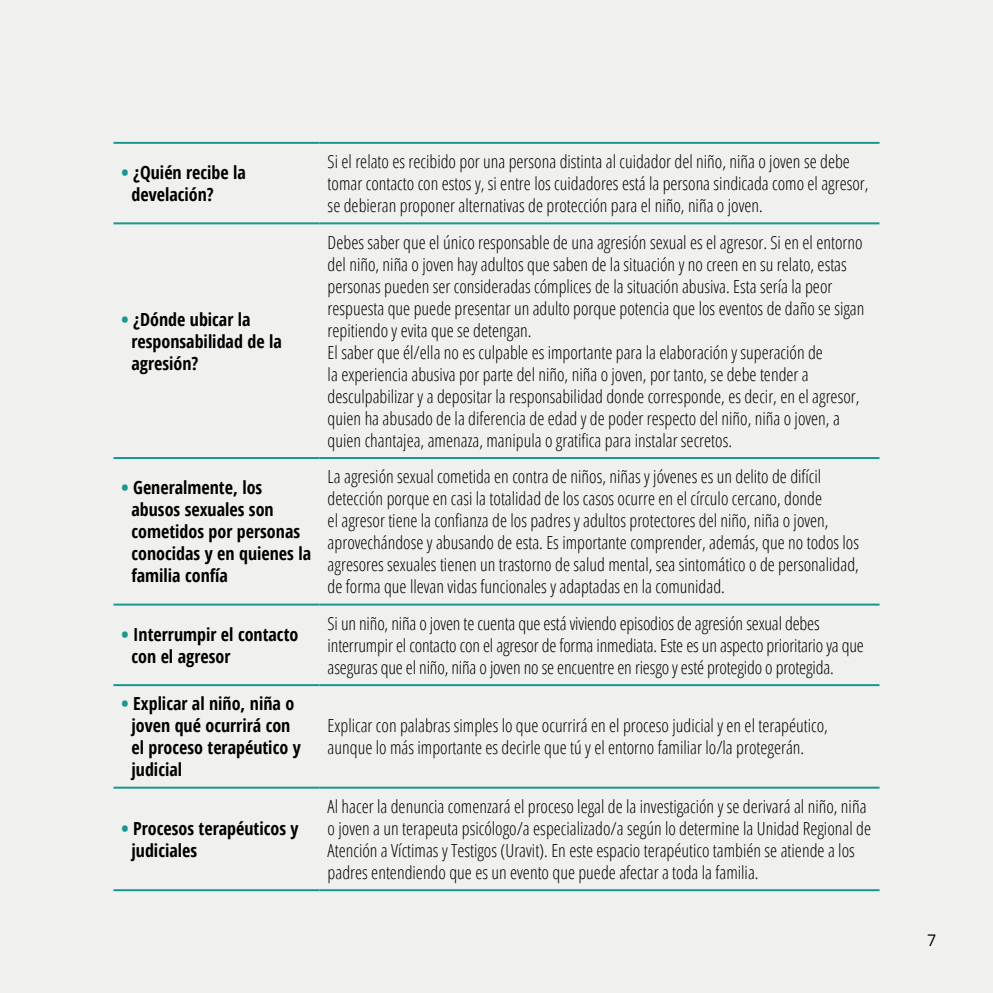
<style>
.page{position:relative;width:993px;height:993px;background:#fff}
.page>*{position:absolute;margin:0;border:0;box-sizing:border-box;transform-origin:0 0}
.t1{font:300 18px/22px "Open Sans Condensed";color:#000}
.t2{font:700 condensed 18px/22px "Open Sans";color:#000}
.t3{font:16px "Open Sans";color:#000}
.s1{font-weight:800;font-stretch:normal;color:#18988b}
</style>
<div class="page">
<div style="left:0;top:0;width:992px;height:992px;background:#f0f0ee"></div>
<hr style="left:113px;top:142px;width:206px;height:2px;background:#18988b">
<hr style="left:319px;top:142px;width:560px;height:2px;background:#18988b">
<hr style="left:113px;top:222px;width:206px;height:2px;background:#18988b">
<hr style="left:319px;top:222px;width:560px;height:2px;background:#18988b">
<hr style="left:113px;top:457px;width:206px;height:2px;background:#18988b">
<hr style="left:319px;top:457px;width:560px;height:2px;background:#18988b">
<hr style="left:113px;top:603px;width:206px;height:2px;background:#18988b">
<hr style="left:319px;top:603px;width:560px;height:2px;background:#18988b">
<hr style="left:113px;top:684px;width:206px;height:2px;background:#18988b">
<hr style="left:319px;top:684px;width:560px;height:2px;background:#18988b">
<hr style="left:113px;top:786px;width:206px;height:2px;background:#18988b">
<hr style="left:319px;top:786px;width:560px;height:2px;background:#18988b">
<hr style="left:113px;top:888px;width:206px;height:2px;background:#18988b">
<hr style="left:319px;top:888px;width:560px;height:2px;background:#18988b">
<p class="t2" style="left:131px;top:161px;width:116px;text-indent:-10px"><span class="s1">•</span> ¿Quién recibe la develación?</p>
<p class="t1" style="left:327px;top:150px;width:542px">Si el relato es recibido por una persona distinta al cuidador del niño, niña o joven se debe tomar contacto con estos y, si entre los cuidadores está la persona sindicada como el agresor, se debieran proponer alternativas de protección para el niño, niña o joven.</p>
<p class="t2" style="left:131px;top:307px;width:152px;text-indent:-10px"><span class="s1">•</span> ¿Dónde ubicar la responsabilidad de la agresión?</p>
<p class="t1" style="left:327px;top:230px;width:538px">Debes saber que el único responsable de una agresión sexual es el agresor. Si en el entorno del niño, niña o joven hay adultos que saben de la situación y no creen en su relato, estas personas pueden ser consideradas cómplices de la situación abusiva. Esta sería la peor respuesta que puede presentar un adulto porque potencia que los eventos de daño se sigan repitiendo y evita que se detengan.<br>El saber que él/ella no es culpable es importante para la elaboración y superación de<br>la experiencia abusiva por parte del niño, niña o joven, por tanto, se debe tender a desculpabilizar y a depositar la responsabilidad donde corresponde, es decir, en el agresor, quien ha abusado de la diferencia de edad y de poder respecto del niño, niña o joven, a quien chantajea, amenaza, manipula o gratifica para instalar secretos.</p>
<p class="t2" style="left:131px;top:476px;width:181px;text-indent:-10px"><span class="s1">•</span> Generalmente, los abusos sexuales son cometidos por personas conocidas y en quienes la familia confía</p>
<p class="t1" style="left:327px;top:465px;width:532px">La agresión sexual cometida en contra de niños, niñas y jóvenes es un delito de difícil detección porque en casi la totalidad de los casos ocurre en el círculo cercano, donde<br>el agresor tiene la confianza de los padres y adultos protectores del niño, niña o joven, aprovechándose y abusando de esta. Es importante comprender, además, que no todos los agresores sexuales tienen un trastorno de salud mental, sea sintomático o de personalidad, de forma que llevan vidas funcionales y adaptadas en la comunidad.</p>
<p class="t2" style="left:131px;top:622px;width:168px;text-indent:-10px"><span class="s1">•</span> Interrumpir el contacto con el agresor</p>
<p class="t1" style="left:327px;top:611px;width:537px">Si un niño, niña o joven te cuenta que está viviendo episodios de agresión sexual debes interrumpir el contacto con el agresor de forma inmediata. Este es un aspecto prioritario ya que aseguras que el niño, niña o joven no se encuentre en riesgo y esté protegido o protegida.</p>
<p class="t2" style="left:131px;top:692px;width:171px;text-indent:-10px"><span class="s1">•</span> Explicar al niño, niña o joven qué ocurrirá con el proceso terapéutico y judicial</p>
<p class="t1" style="left:327px;top:713px;width:501px">Explicar con palabras simples lo que ocurrirá en el proceso judicial y en el terapéutico, aunque lo más importante es decirle que tú y el entorno familiar lo/la protegerán.</p>
<p class="t2" style="left:131px;top:816px;width:168px;text-indent:-10px"><span class="s1">•</span> Procesos terapéuticos y judiciales</p>
<p class="t1" style="left:327px;top:794px;width:544px">Al hacer la denuncia comenzará el proceso legal de la investigación y se derivará al niño, niña o joven a un terapeuta psicólogo/a especializado/a según lo determine la Unidad Regional de Atención a Víctimas y Testigos (Uravit). En este espacio terapéutico también se atiende a los padres entendiendo que es un evento que puede afectar a toda la familia.</p>
<p class="t3" style="left:926px;top:928px;width:11px">7</p>
</div>
